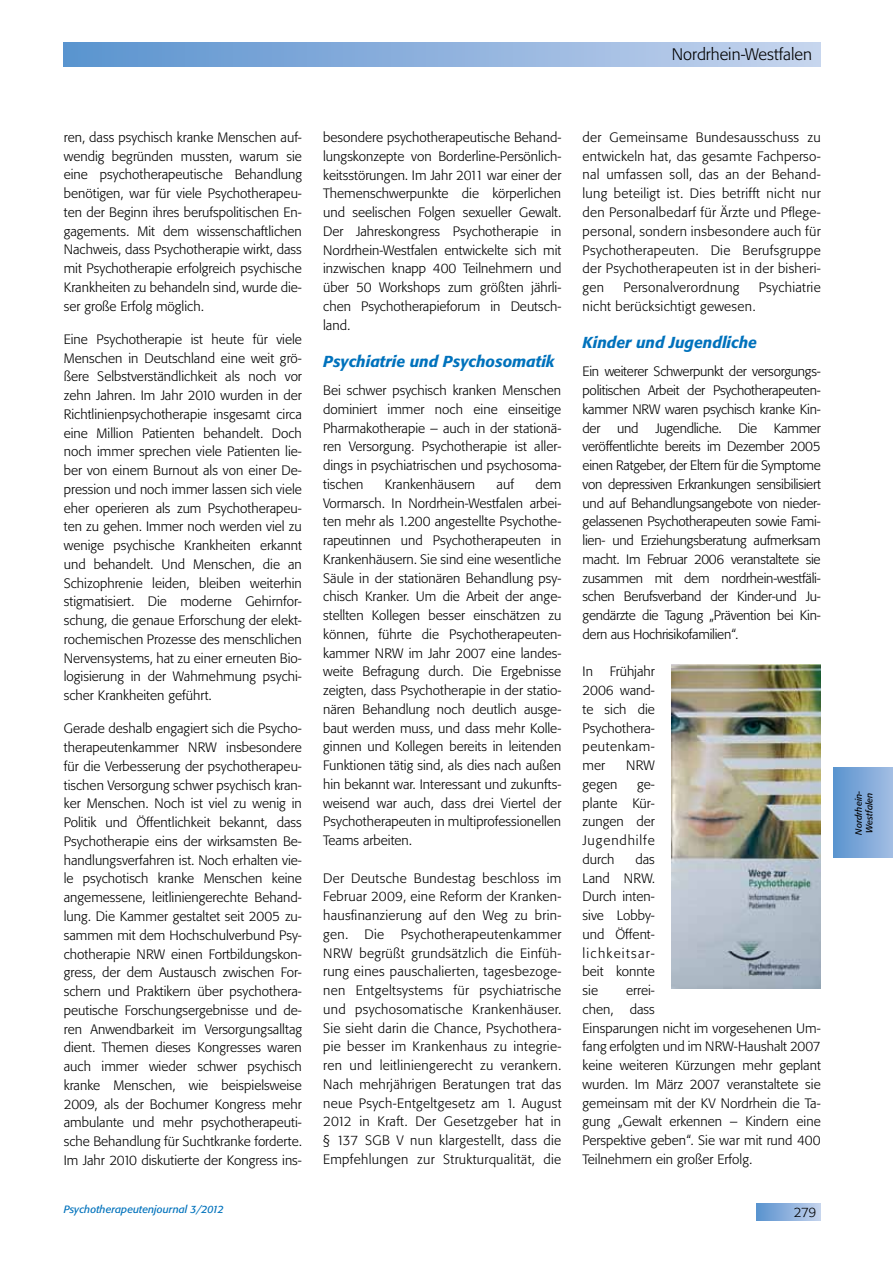
<style>
.page{position:relative;width:893px;height:1263px;background:#fff}
.page>*{position:absolute;margin:0;border:0;box-sizing:border-box;transform-origin:0 0}
.t1{font:300 16.5px "Tn T Form BSK";color:#000}
.t2{font:italic 500 15.75px "Tn T Form BSK";color:#0072bc}
.t3{font:300 13.5px/18.8px "Tn T Form BSK";color:#000;text-align:justify}
.t4{font:300 13.5px "Tn T Form BSK";letter-spacing:.02em;color:#000}
.t5{font:italic 10.5px "Tn T Form BSK";color:#0072bc}
.t6{font:italic 9px/10.8px "Tn T Form BSK";color:#000}
</style>
<div class="page">
<div style="left:64px;top:43px;width:757px;height:24px;background:linear-gradient(to right,#5a92cf,#c6d4ee)"></div>
<div style="left:757px;top:1203px;width:64px;height:17px;background:linear-gradient(to right,#5a92ce,#c3d2ed)"></div>
<div style="left:833px;top:767px;width:60px;height:91px;background:linear-gradient(to right,#5a93cf,#a2bce3)"></div>
<img style="left:672px;top:665px;width:149px;height:323px">
<p class="t1" style="left:672px;top:44px;width:142px">Nordrhein-Westfalen</p>
<p class="t3" style="left:64px;top:128px;width:240px">ren, dass psychisch kranke Menschen auf&shy;wendig begründen mussten, warum sie eine psychotherapeutische Behandlung benötigen, war für viele Psychotherapeu&shy;ten der Beginn ihres berufspolitischen En&shy;gagements. Mit dem wissenschaftlichen Nachweis, dass Psychotherapie wirkt, dass mit Psychotherapie erfolgreich psychische Krankheiten zu behandeln sind, wurde die&shy;ser große Erfolg möglich.</p>
<p class="t3" style="left:64px;top:330px;width:240px">Eine Psychotherapie ist heute für viele Menschen in Deutschland eine weit grö&shy;ßere Selbstverständlichkeit als noch vor zehn Jahren. Im Jahr 2010 wurden in der Richtlinienpsychotherapie insgesamt circa eine Million Patienten behandelt. Doch noch immer sprechen viele Patienten lie&shy;ber von einem Burnout als von einer De&shy;pression und noch immer lassen sich viele eher operieren als zum Psychotherapeu&shy;ten zu gehen. Immer noch werden viel zu wenige psychische Krankheiten erkannt und behandelt. Und Menschen, die an Schizophrenie leiden, bleiben weiterhin stigmatisiert. Die moderne Gehirnfor&shy;schung, die genaue Erforschung der elekt&shy;rochemischen Prozesse des menschlichen Nervensystems, hat zu einer erneuten Bio&shy;logisierung in der Wahrnehmung psychi&shy;scher Krankheiten geführt.</p>
<p class="t3" style="left:64px;top:719px;width:240px">Gerade deshalb engagiert sich die Psycho&shy;therapeutenkammer NRW insbesondere für die Verbesserung der psychotherapeu&shy;tischen Versorgung schwer psychisch kran&shy;ker Menschen. Noch ist viel zu wenig in Politik und Öffentlichkeit bekannt, dass Psychotherapie eins der wirksamsten Be&shy;handlungsverfahren ist. Noch erhalten vie&shy;le psychotisch kranke Menschen keine angemessene, leitliniengerechte Behand&shy;lung. Die Kammer gestaltet seit 2005 zu&shy;sammen mit dem Hochschulverbund Psy&shy;chotherapie NRW einen Fortbildungskon&shy;gress, der dem Austausch zwischen For&shy;schern und Praktikern über psychothera&shy;peutische Forschungsergebnisse und de&shy;ren Anwendbarkeit im Versorgungsalltag dient. Themen dieses Kongresses waren auch immer wieder schwer psychisch kranke Menschen, wie beispielsweise 2009, als der Bochumer Kongress mehr ambulante und mehr psychotherapeuti&shy;sche Behandlung für Suchtkranke forderte.<br>Im Jahr 2010 diskutierte der Kongress ins-</p>
<p class="t3" style="left:323px;top:128px;width:240px">besondere psychotherapeutische Behand&shy;lungskonzepte von Borderline-Persönlich&shy;keitsstörungen. Im Jahr 2011 war einer der Themenschwerpunkte die körperlichen und seelischen Folgen sexueller Gewalt.<br>Der Jahreskongress Psychotherapie in Nordrhein-Westfalen entwickelte sich mit inzwischen knapp 400 Teilnehmern und über 50 Workshops zum größten jährli&shy;chen Psychotherapieforum in Deutsch&shy;land.</p>
<p class="t2" style="left:323px;top:352px;width:233px">Psychiatrie und Psychosomatik</p>
<p class="t3" style="left:323px;top:381px;width:240px">Bei schwer psychisch kranken Menschen dominiert immer noch eine einseitige Pharmakotherapie – auch in der stationä&shy;ren Versorgung. Psychotherapie ist aller&shy;dings in psychiatrischen und psychosoma&shy;tischen</p>
<p class="t3" style="left:323px;top:475px;width:240px;text-indent:212px">dem Vormarsch. In Nordrhein-Westfalen arbei&shy;ten mehr als 1.200 angestellte Psychothe&shy;rapeutinnen und Psychotherapeuten in Krankenhäusern. Sie sind eine wesentliche Säule in der stationären Behandlung psy&shy;chisch Kranker. Um die Arbeit der ange&shy;stellten Kollegen besser einschätzen zu können, führte die Psychotherapeuten&shy;kammer NRW im Jahr 2007 eine landes&shy;weite Befragung durch. Die Ergebnisse zeigten, dass Psychotherapie in der statio&shy;nären Behandlung noch deutlich ausge&shy;baut werden muss, und dass mehr Kolle&shy;ginnen und Kollegen bereits in leitenden Funktionen tätig sind, als dies nach außen hin bekannt war. Interessant und zukunfts&shy;weisend war auch, dass drei Viertel der Psychotherapeuten in multiprofessionellen Teams arbeiten.</p>
<p class="t3" style="left:323px;top:868px;width:240px">Der Deutsche Bundestag beschloss im Februar 2009, eine Reform der Kranken&shy;hausfinanzierung auf den Weg zu brin&shy;gen. Die Psychotherapeutenkammer NRW begrüßt grundsätzlich die Einfüh&shy;rung eines pauschalierten, tagesbezoge&shy;nen Entgeltsystems für psychiatrische und psychosomatische Krankenhäuser.<br>Sie sieht darin die Chance, Psychothera&shy;pie besser im Krankenhaus zu integrie&shy;ren und leitliniengerecht zu verankern.<br>Nach mehrjährigen Beratungen trat das neue Psych-Entgeltgesetz am 1. August 2012 in Kraft. Der Gesetzgeber hat in § 137 SGB V nun klargestellt, dass die Empfehlungen zur Strukturqualität, die</p>
<p class="t3" style="left:385px;top:475px;width:92px">Krankenhäusern</p>
<p class="t3" style="left:497px;top:475px;width:19px">auf</p>
<p class="t3" style="left:583px;top:128px;width:240px">der Gemeinsame Bundesausschuss zu entwickeln hat, das gesamte Fachperso&shy;nal umfassen soll, das an der Behand&shy;lung beteiligt ist. Dies betrifft nicht nur den Personalbedarf für Ärzte und Pflege&shy;personal, sondern insbesondere auch für Psychotherapeuten. Die Berufsgruppe der Psychotherapeuten ist in der bisheri&shy;gen</p>
<p class="t4" style="left:623px;top:279px;width:118px">Personalverordnung</p>
<p class="t4" style="left:759px;top:279px;width:64px">Psychiatrie</p>
<p class="t4" style="left:583px;top:298px;width:174px">nicht berücksichtigt gewesen.</p>
<p class="t2" style="left:583px;top:333px;width:176px">Kinder und Jugendliche</p>
<p class="t3" style="left:583px;top:362px;width:240px">Ein weiterer Schwerpunkt der versorgungs&shy;politischen Arbeit der Psychotherapeuten&shy;kammer NRW waren psychisch kranke Kin&shy;der und Jugendliche. Die Kammer veröffentlichte bereits im Dezember 2005 einen Ratgeber, der Eltern für die Symptome von depressiven Erkrankungen sensibilisiert und auf Behandlungsangebote von nieder&shy;gelassenen Psychotherapeuten sowie Fami&shy;lien- und Erziehungsberatung aufmerksam macht. Im Februar 2006 veranstaltete sie zusammen mit dem nordrhein-westfäli&shy;schen Berufsverband der Kinder-und Ju&shy;gendärzte die Tagung „Prävention bei Kin&shy;dern aus Hochrisikofamilien“.</p>
<p class="t3" style="left:583px;top:662px;width:74px">In Frühjahr 2006 wand&shy;te sich die Psychothera&shy;peutenkam&shy;mer</p>
<p class="t3" style="left:626px;top:756px;width:30px">NRW</p>
<p class="t3" style="left:583px;top:775px;width:36px">gegen</p>
<p class="t3" style="left:583px;top:775px;width:74px;text-indent:55px">ge&shy;plante Kür&shy;zungen der Jugendhilfe durch</p>
<p class="t3" style="left:583px;top:850px;width:74px;text-indent:53px">das Land NRW.<br>Durch inten&shy;sive Lobby&shy;und Öffent&shy;lichkeitsar&shy;beit konnte sie</p>
<p class="t3" style="left:583px;top:981px;width:240px;text-align:left;text-indent:44px">errei-<br>chen, dass<br>Einsparungen nicht im vorgesehenen Um&shy;fang erfolgten und im NRW-Haushalt 2007 keine weiteren Kürzungen mehr geplant wurden. Im März 2007 veranstaltete sie gemeinsam mit der KV Nordrhein die Ta&shy;gung „Gewalt erkennen – Kindern eine<br>Perspektive geben“. Sie war mit rund 400<br>Teilnehmern ein großer Erfolg.</p>
<p class="t5" style="left:64px;top:1203px;width:162px">Psychotherapeutenjournal 3/2012</p>
<p class="t3" style="left:794px;top:1202px;width:24px">279</p>
<p class="t6" style="left:853px;top:835px;width:45px;rotate:-90deg">Nordrhein-<br>Westfalen</p>
</div>
